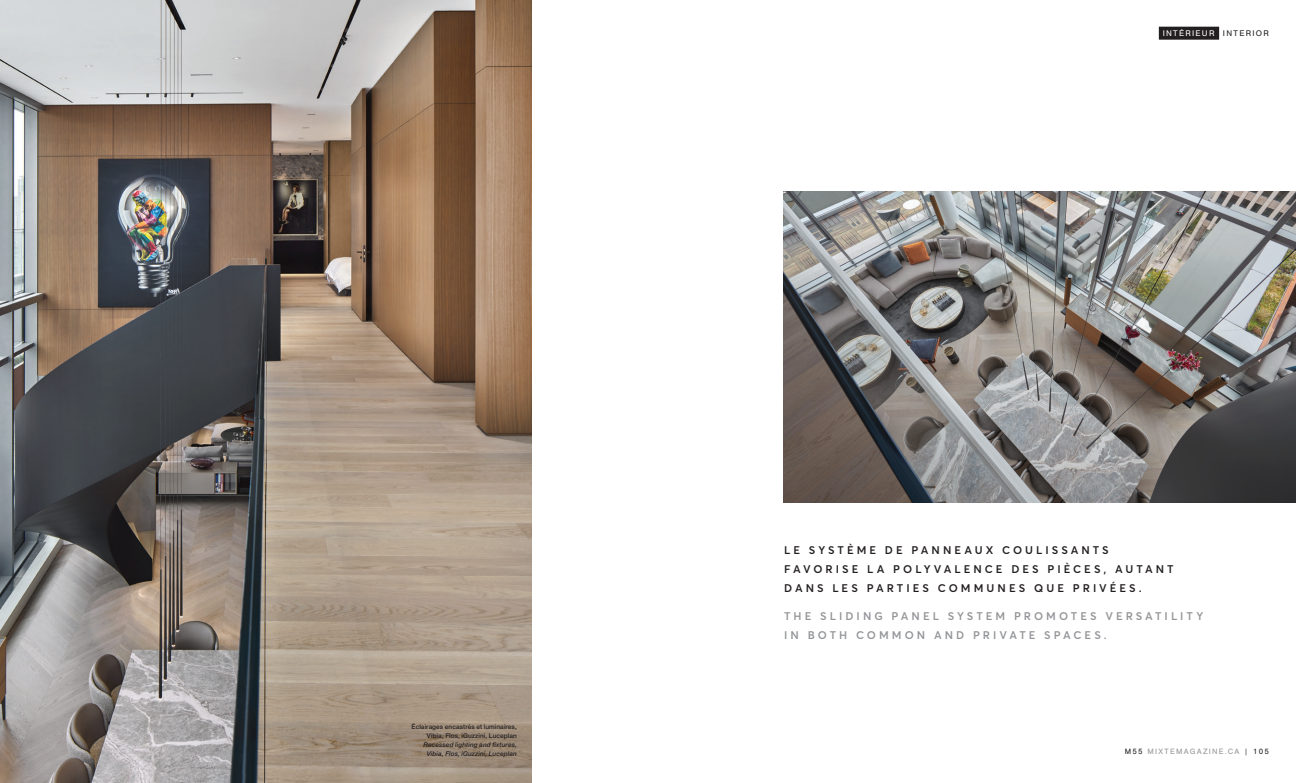
<style>
.page{position:relative;width:1296px;height:783px;background:#fff}
.page>*{position:absolute;margin:0;border:0;box-sizing:border-box;transform-origin:0 0}
.t1{font:600 11px/19px "Averta";letter-spacing:.275em;color:#231f20}
.t2{font:600 11px/19px "Averta";letter-spacing:.27em;color:#939598}
.t3{font:8.5px "Nimbus San";letter-spacing:.15em;color:#fff}
.t4{font:8px "Nimbus San";letter-spacing:.15em;color:#939598}
.t5{font:500 6.5px/9px "Helvetica Neue LT Std";letter-spacing:.005em;color:#231f20;text-align:right}
.s1{font-style:italic}
.s2{color:#231f20}
.s3{font-weight:300;color:#231f20}
</style>
<div class="page">
<img style="left:784px;top:191px;width:512px;height:312px">
<img style="left:0;top:0;width:531px;height:783px">
<div style="left:1159px;top:27px;width:60px;height:13px;background:#231f20"></div>
<p class="t5" style="left:412px;top:722px;width:107px">Éclairages encastrés et luminaires, Vibia, Flos, iGuzzini, Luceplan <span class="s1">Recessed lighting and fixtures, Vibia, Flos, iGuzzini, Luceplan</span></p>
<p class="t3" style="left:1163px;top:29px;width:108px">INTÉRIEUR <span class="s2">INTERIOR</span></p>
<p class="t1" style="left:784px;top:541px;width:391px">LE SYSTÈME DE PANNEAUX COULISSANTS<br>FAVORISE LA POLYVALENCE DES PIÈCES, AUTANT<br>DANS LES PARTIES COMMUNES QUE PRIVÉES.</p>
<p class="t2" style="left:784px;top:606px;width:421px">THE SLIDING PANEL SYSTEM PROMOTES VERSATILITY<br>IN BOTH COMMON AND PRIVATE SPACES.</p>
<p class="t4" style="left:1125px;top:747px;width:145px"><span class="s2">M55</span> MIXTEMAGAZINE.CA <span class="s3">|</span> <span class="s2">105</span></p>
</div>
